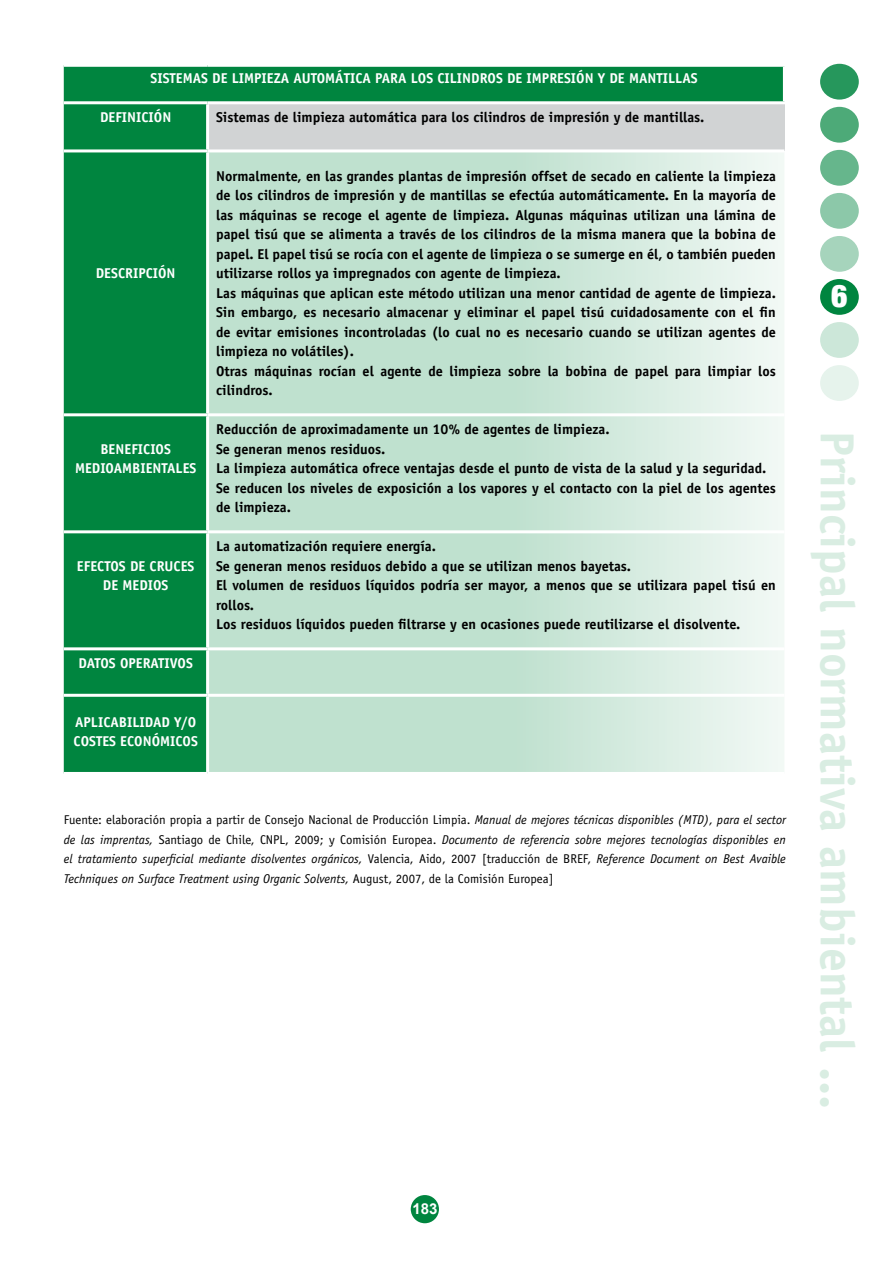
<style>
.page{position:relative;width:893px;height:1263px;background:#fff}
.page>*{position:absolute;margin:0;border:0;box-sizing:border-box;transform-origin:0 0}
.t1{font:700 48px "Officina Sans";color:#d9ede2}
.t2{font:900 condensed 31.5px "Helvetica Neue";color:#fff}
.t3{font:700 15px "Arial";color:#fff}
.t4{font:700 14.25px/19.5px "Officina Sans";color:#000}
.t5{font:700 14.25px/19.5px "Officina Sans";color:#fff;text-align:center}
.t6{font:italic 12.75px/19.5px "Officina Sans";color:#000;text-align:justify}
.s1{font-style:normal}
</style>
<div class="page">
<div style="left:411px;top:1195px;width:28px;height:28px;background:#00853f;border-radius:50%"></div>
<div style="left:820px;top:107px;width:39px;height:36px;background:#4daa78;border-radius:50%"></div>
<div style="left:820px;top:236px;width:39px;height:36px;background:#a6d4bc;border-radius:50%"></div>
<div style="left:820px;top:150px;width:39px;height:36px;background:#66b68c;border-radius:50%"></div>
<div style="left:820px;top:279px;width:39px;height:36px;background:#00853f;border-radius:50%"></div>
<div style="left:820px;top:193px;width:39px;height:36px;background:#8cc8a9;border-radius:50%"></div>
<div style="left:820px;top:322px;width:39px;height:36px;background:#cce7d9;border-radius:50%"></div>
<div style="left:820px;top:365px;width:39px;height:36px;background:#e6f3ec;border-radius:50%"></div>
<div style="left:820px;top:64px;width:39px;height:36px;background:#26975c;border-radius:50%"></div>
<div style="left:64px;top:67px;width:719px;height:705px;background:#00853f"></div>
<div style="left:208px;top:103px;width:576px;height:48px;background:#d1d3d4"></div>
<svg style="left:209px;top:152px;width:575px;height:620px;background:#cbe6d8"></svg>
<hr style="left:208px;top:101px;width:578px;height:3px;background:#fff">
<hr style="left:64px;top:149px;width:144px;height:3px;background:#fff">
<hr style="left:64px;top:413px;width:144px;height:3px;background:#fff">
<hr style="left:64px;top:530px;width:144px;height:3px;background:#fff">
<hr style="left:64px;top:647px;width:144px;height:3px;background:#fff">
<hr style="left:64px;top:694px;width:144px;height:3px;background:#fff">
<hr style="left:206px;top:104px;width:3px;height:45px;background:#fff">
<hr style="left:208px;top:149px;width:576px;height:3px;background:#fff">
<hr style="left:206px;top:152px;width:3px;height:261px;background:#fff">
<hr style="left:208px;top:413px;width:576px;height:3px;background:#fff">
<hr style="left:206px;top:416px;width:3px;height:114px;background:#fff">
<hr style="left:208px;top:530px;width:576px;height:3px;background:#fff">
<hr style="left:206px;top:533px;width:3px;height:114px;background:#fff">
<hr style="left:208px;top:647px;width:576px;height:3px;background:#fff">
<hr style="left:206px;top:650px;width:3px;height:44px;background:#fff">
<hr style="left:208px;top:694px;width:576px;height:3px;background:#fff">
<hr style="left:206px;top:697px;width:3px;height:75px;background:#fff">
<hr style="left:64px;top:101px;width:144px;height:3px;background:#fff">
<p class="t5" style="left:151px;top:69px;width:541px">Sistemas de limpieza automática para los cilindros de impresión y de mantillas</p>
<p class="t5" style="left:100px;top:108px;width:63px">DEFIN ICIÓN</p>
<p class="t4" style="left:216px;top:108px;width:490px">Sistemas de limpieza automática para los cilindros de impresión y de mantillas.</p>
<p class="t5" style="left:96px;top:264px;width:81px">Descripción</p>
<p class="t5" style="left:75px;top:439px;width:122px">Beneficios medioambientales</p>
<p class="t5" style="left:77px;top:556px;width:118px">Efectos de cruces de medios</p>
<p class="t5" style="left:79px;top:653px;width:115px">Datos operativos</p>
<p class="t4" style="left:216px;top:166px;width:561px">N ormalmente, en las grandes plantas de impresión offset de secado en caliente la limpieza de los cilindros de impresión y de mantillas se efectúa automáticamente. En la mayoría de las máquinas se recoge el agente de limpieza. Algunas máquinas utilizan una lámina de papel tisú que se alimenta a través de los cilindros de la misma manera que la bobina de papel. El papel tisú se rocía con el agente de limpieza o se sumerge en él, o también pueden utilizarse rollos ya impregnados con agente de limpieza.<br>Las máquinas que aplican este método utilizan una menor cantidad de agente de limpieza.<br>Sin embargo, es necesario almacenar y eliminar el papel tisú cuidadosamente con el fin de evitar emisiones incontroladas (lo cual no es necesario cuando se utilizan agentes de limpieza no volátiles).<br>Otras máquinas rocían el agente de limpieza sobre la bobina de papel para limpiar los cilindros.</p>
<p class="t4" style="left:216px;top:419px;width:561px">Reducción de aproximadamente un 10% de agentes de limpieza.<br>Se generan menos residuos.<br>La limpieza automática ofrece ventajas desde el punto de vista de la salud y la seguridad.<br>Se reducen los niveles de exposición a los vapores y el contacto con la piel de los agentes de limpieza.</p>
<p class="t4" style="left:216px;top:536px;width:561px">La automatización requiere energía.<br>Se generan menos residuos debido a que se utilizan menos bayetas.<br>El volumen de residuos líquidos podría ser mayor, a menos que se utilizara papel tisú en rollos.<br>Los residuos líquidos pueden filtrarse y en ocasiones puede reutilizarse el disolvente.</p>
<p class="t5" style="left:74px;top:712px;width:125px;text-align:right">y/o<br>costes económicos</p>
<p class="t5" style="left:75px;top:712px;width:73px">Aplicabilidad</p>
<p class="t6" style="left:64px;top:810px;width:724px"><span class="s1">Fuente: elaboración propia a partir de Consejo Nacional de Producción Limpia.</span> Manual de mejores técnicas disponibles (MTD), para el sector de las imprentas, <span class="s1">Santiago de Chile, CNPL, 2009; y Comisión Europea.</span> Documento de referencia sobre mejores tecnologías disponibles en el tratamiento superficial mediante disolventes orgánicos, <span class="s1">Valencia, Aido, 2007 [traducción de BREF,</span> Reference Document on Best Avaible Techniques on Surface Treatment using Organic Solvents, <span class="s1">August, 2007, de la Comisión Europea]</span></p>
<h2 class="t2" style="left:831px;top:276px;width:18px">6</h2>
<h1 class="t1" style="left:867px;top:431px;width:680px;rotate:90deg">Principal normativa ambiental ...</h1>
<p class="t3" style="left:412px;top:1198px;width:27px">183</p>
</div>
